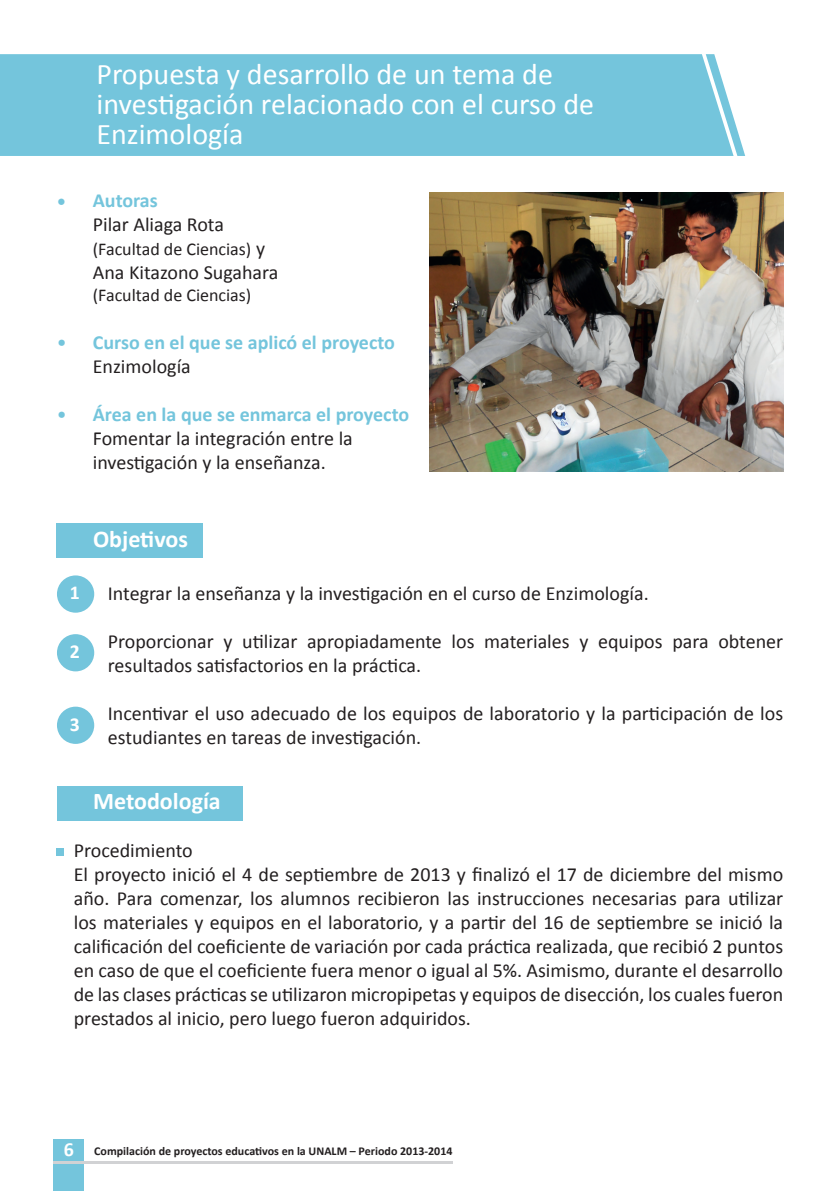
<style>
.page{position:relative;width:840px;height:1191px;background:#fff}
.page>*{position:absolute;margin:0;border:0;box-sizing:border-box;transform-origin:0 0}
.t1{font:30px/30px "Calibri";color:#fff}
.t2{font:700 24px "Calibri";color:#fff}
.t3{font:20px/24px "Calibri";color:#231f20}
.t4{font:700 20px/24px "Calibri";color:#74c5dc}
.t5{font:700 19.8px "Calibri";color:#fff}
.t6{font:18px "Calibri";color:#231f20}
.t7{font:700 12px "Calibri";color:#231f20}
.s1{font-family:"Minion Pro";font-size:24px;color:#74c5dc}
.s2{font-weight:700;color:#74c5dc}
.s3{font-size:20px}
.s4{font-weight:400}
.s5{font-weight:400;color:#231f20}
.s6{color:#74c5dc}
.s7{font-size:20px;color:#fff}
</style>
<div class="page">
<div style="left:54px;top:1163px;width:30px;height:28px;background:#74c5dc"></div>
<div style="left:54px;top:1139px;width:30px;height:22px;background:#74c5dc"></div>
<hr style="left:53px;top:1161px;width:399px;height:2px;background:#d1d2d4">
<div style="left:57px;top:524px;width:146px;height:34px;background:#74c5dc"></div>
<div style="left:0;top:54px;width:705px;height:102px;background:#74c5dc"></div>
<svg style="left:705px;top:54px;width:39px;height:102px"></svg>
<div style="left:57px;top:575px;width:37px;height:37px;background:#74c5dc;border-radius:50%"></div>
<div style="left:57px;top:634px;width:37px;height:37px;background:#74c5dc;border-radius:50%"></div>
<div style="left:57px;top:706px;width:37px;height:38px;background:#74c5dc;border-radius:50%"></div>
<img style="left:429px;top:192px;width:353px;height:280px">
<div style="left:57px;top:787px;width:185px;height:34px;background:#74c5dc"></div>
<div style="left:57px;top:848px;width:7px;height:7px;background:#74c5dc"></div>
<h1 class="t1" style="left:96px;top:59px;width:499px">Propuesta y desarrollo de un tema de investigación relacionado con el curso de<br>Enzimología</h1>
<p class="t3" style="left:93px;top:189px;width:133px;text-indent:-36px"><span class="s1">•</span> <span class="s2">Autoras<br></span>Pilar Aliaga Rota</p>
<p class="t6" style="left:93px;top:238px;width:174px">(Facultad de Ciencias) <span class="s3">y</span></p>
<p class="t3" style="left:93px;top:261px;width:187px">Ana Kitazono Sugahara</p>
<p class="t6" style="left:93px;top:284px;width:160px">(Facultad de Ciencias)</p>
<p class="t4" style="left:93px;top:330px;width:303px;text-indent:-36px"><span class="s4">•</span> Curso en el que se aplicó el proyecto<br><span class="s5">Enzimología</span></p>
<p class="t3" style="left:93px;top:402px;width:318px;text-indent:-36px"><span class="s6">•</span> <span class="s2">Área en la que se enmarca el proyecto<br></span>Fomentar la integración entre la investigación y la enseñanza.</p>
<p class="t5" style="left:70px;top:580px;width:12px">1</p>
<p class="t5" style="left:70px;top:639px;width:12px">2</p>
<p class="t5" style="left:70px;top:711px;width:12px">3</p>
<p class="t2" style="left:93px;top:524px;width:96px">Objetivos</p>
<p class="t3" style="left:108px;top:581px;width:542px">Integrar la enseñanza y la investigación en el curso de Enzimología.</p>
<p class="t3" style="left:108px;top:629px;width:676px">Proporcionar y utilizar apropiadamente los materiales y equipos para obtener resultados satisfactorios en la práctica.</p>
<p class="t3" style="left:108px;top:701px;width:676px">Incentivar el uso adecuado de los equipos de laboratorio y la participación de los estudiantes en tareas de investigación.</p>
<p class="t2" style="left:93px;top:785px;width:129px">Metodología</p>
<p class="t3" style="left:74px;top:838px;width:710px">Procedimiento<br>El proyecto inició el 4 de septiembre de 2013 y finalizó el 17 de diciembre del mismo año. Para comenzar, los alumnos recibieron las instrucciones necesarias para utilizar los materiales y equipos en el laboratorio, y a partir del 16 de septiembre se inició la calificación del coeficiente de variación por cada práctica realizada, que recibió 2 puntos en caso de que el coeficiente fuera menor o igual al 5%. Asimismo, durante el desarrollo de las clases prácticas se utilizaron micropipetas y equipos de disección, los cuales fueron prestados al inicio, pero luego fueron adquiridos.</p>
<p class="t7" style="left:64px;top:1143px;width:390px"><span class="s7">6</span> Compilación de proyectos educativos en la UNALM – Periodo 2013-2014</p>
</div>
